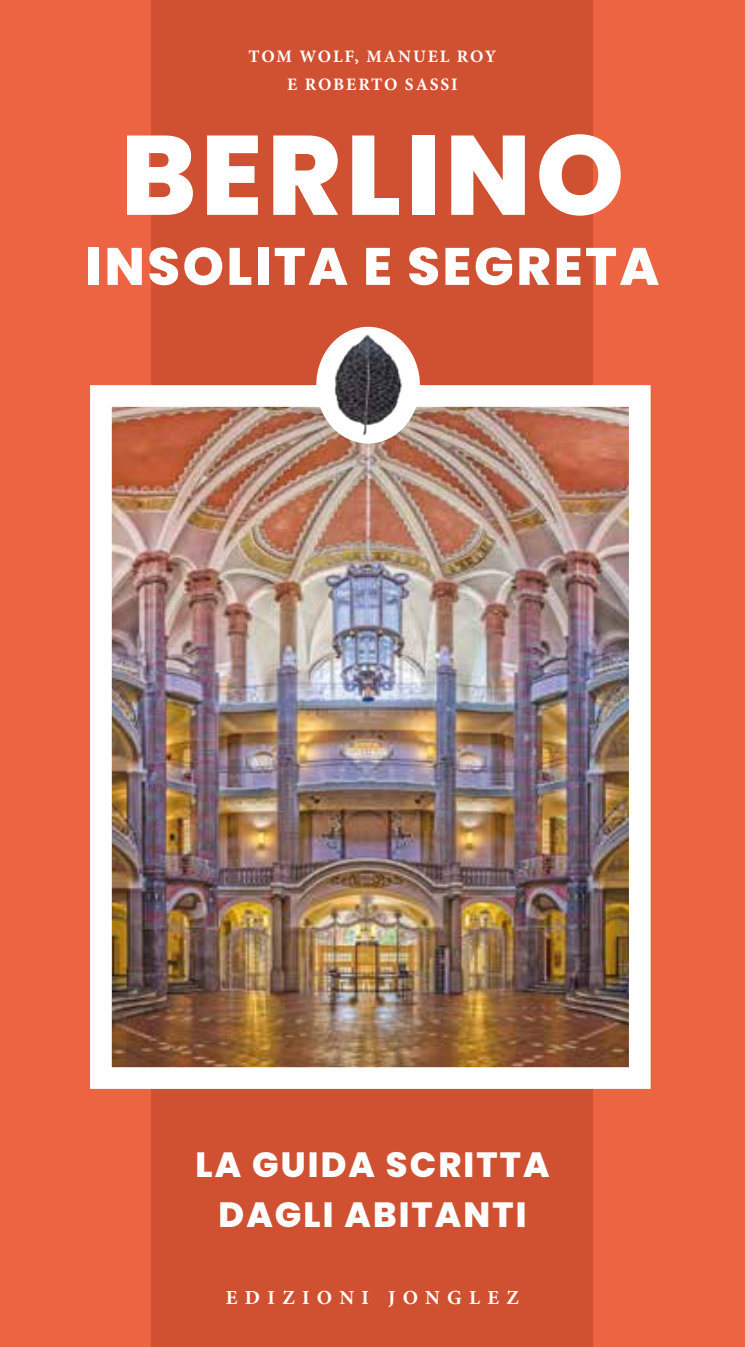
<style>
.page{position:relative;width:745px;height:1347px;background:#fff}
.page>*{position:absolute;margin:0;border:0;box-sizing:border-box;transform-origin:0 0}
.t1{font:800 112.5px "Poppins";letter-spacing:.04em;color:#fff}
.t2{font:800 52.5px "Poppins";letter-spacing:.05em;color:#fff}
.t3{font:800 35px/50px "Poppins";letter-spacing:.06em;color:#fff;text-align:center}
.t4{font:700 20px "Minion Pro";letter-spacing:.37em;color:#fff}
.t5{font:700 17.5px/27.5px "Minion Pro";letter-spacing:.095em;color:#fff;text-align:center}
</style>
<div class="page">
<div style="left:0;top:0;width:744px;height:1346px;background:#ec6441"></div>
<div style="left:152px;top:0;width:440px;height:1346px;background:#d05132"></div>
<img style="left:113px;top:408px;width:514px;height:657px">
<div style="left:90px;top:385px;width:560px;height:703px;border:22px solid #fff"></div>
<div style="left:316px;top:327px;width:103px;height:116px;background:#fff;border-radius:50%"></div>
<img style="left:334px;top:330px;width:68px;height:108px">
<p class="t5" style="left:248px;top:42px;width:249px">TOM WOLF, MANUEL ROY<br>E ROBERTO SASSI</p>
<h1 class="t1" style="left:121px;top:110px;width:504px">BERLINO</h1>
<h2 class="t2" style="left:86px;top:236px;width:574px">INSOLITA E SEGRETA</h2>
<h3 class="t3" style="left:195px;top:1140px;width:355px">LA GUIDA SCRITTA<br>DAGLI ABITANTI</h3>
<p class="t4" style="left:226px;top:1283px;width:294px">EDIZIONI JONGLEZ</p>
</div>
